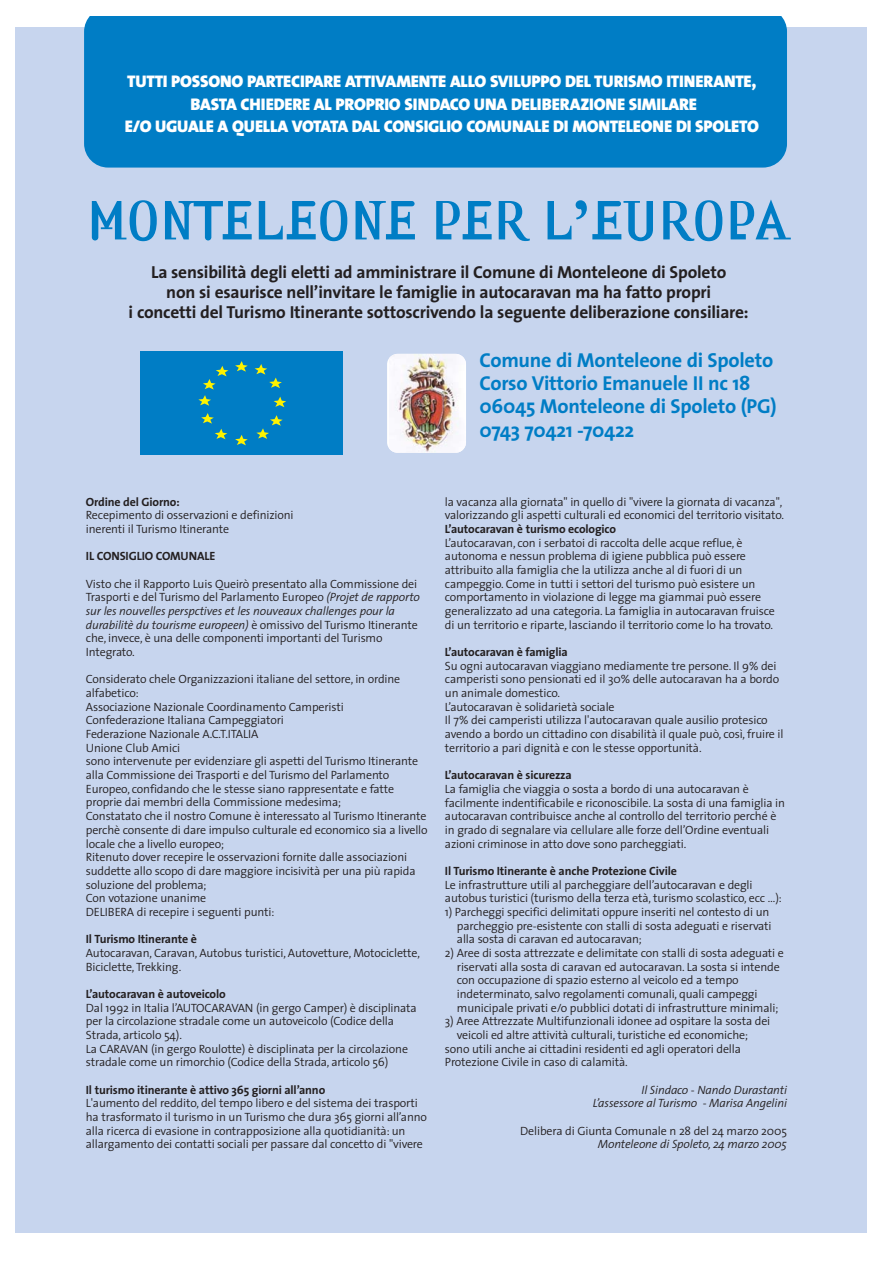
<style>
.page{position:relative;width:893px;height:1263px;background:#fff}
.page>*{position:absolute;margin:0;border:0;box-sizing:border-box;transform-origin:0 0}
.t1{font:300 51.9px "Amplifier";letter-spacing:-.01em;color:#007dc5}
.t2{font:700 20.25px/23.1px "The Sans";letter-spacing:-.015em;color:#007dc5}
.t3{font:700 17.4px/20px "The Sans";letter-spacing:-.01em;color:#231f20;text-align:center}
.t4{font:900 16.95px/22.5px "The Sans";letter-spacing:-.01em;color:#fff;text-align:center}
.t5{font:300 12px/13.6px "The Sans";letter-spacing:-.01em;color:#231f20}
.t6{font:700 12px "The Sans";letter-spacing:-.015em;color:#231f20}
.t7{font:italic 300 12px/13.6px "The Sans";letter-spacing:-.01em;color:#231f20;text-align:right}
.s1{font-style:italic}
</style>
<div class="page">
<div style="left:15px;top:27px;width:852px;height:1206px;background:#c7d5ee"></div>
<div style="left:387px;top:354px;width:79px;height:99px;background:#fff;border-radius:11px"></div>
<img style="left:389px;top:354px;width:76px;height:99px">
<div style="left:84px;top:17px;width:703px;height:151px;background:#007dc5"></div>
<div style="left:140px;top:351px;width:203px;height:104px;background:#007dc5"></div>
<svg style="left:235px;top:361px;width:13px;height:11px"></svg>
<svg style="left:235px;top:435px;width:13px;height:10px"></svg>
<svg style="left:273px;top:397px;width:13px;height:10px"></svg>
<svg style="left:256px;top:415px;width:26px;height:24px"></svg>
<svg style="left:201px;top:413px;width:26px;height:26px"></svg>
<svg style="left:198px;top:366px;width:30px;height:40px"></svg>
<svg style="left:254px;top:364px;width:28px;height:24px"></svg>
<h3 class="t4" style="left:125px;top:71px;width:635px">TUTTI POSSONO PARTECIPARE ATTIVAMENTE ALLO SVILUPPO DEL TURISMO ITINERANTE,<br>BASTA CHIEDERE AL PROPRIO SINDACO UNA DELIBERAZIONE SIMILARE<br>E/O UGUALE A QUELLA VOTATA DAL CONSIGLIO COMUNALE DI MONTELEONE DI SPOLETO</h3>
<h1 class="t1" style="left:86px;top:200px;width:704px">MONTELEONE PER L’EUROPA</h1>
<p class="t3" style="left:129px;top:264px;width:621px">La sensibilità degli eletti ad amministrare il Comune di Monteleone di Spoleto<br>non si esaurisce nell’invitare le famiglie in autocaravan ma ha fatto propri<br>i concetti del Turismo Itinerante sottoscrivendo la seguente deliberazione consiliare:</p>
<h2 class="t2" style="left:479px;top:350px;width:299px">Comune di Monteleone di Spoleto<br>Corso Vittorio Emanuele II nc 18<br>06045 Monteleone di Spoleto (PG)<br>0743 70421 -70422</h2>
<p class="t6" style="left:86px;top:497px;width:95px">Ordine del Giorno:</p>
<p class="t5" style="left:86px;top:510px;width:209px">Recepimento di osservazioni e definizioni inerenti il Turismo Itinerante</p>
<p class="t6" style="left:86px;top:551px;width:131px">IL CONSIGLIO COMUNALE</p>
<p class="t5" style="left:86px;top:578px;width:335px">Visto che il Rapporto Luis Queirò presentato alla Commissione dei Trasporti e del Turismo del Parlamento Europeo <span class="s1">(Projet de rapporto sur les nouvelles perspctives et les nouveaux challenges pour la durabilitè du tourisme europeen)</span> è omissivo del Turismo Itinerante che, invece, è una delle componenti importanti del Turismo Integrato.</p>
<p class="t5" style="left:86px;top:674px;width:343px">Considerato chele Organizzazioni italiane del settore, in ordine alfabetico:<br>Associazione Nazionale Coordinamento Camperisti<br>Confederazione Italiana Campeggiatori<br>Federazione Nazionale A.C.T.ITALIA<br>Unione Club Amici<br>sono intervenute per evidenziare gli aspetti del Turismo Itinerante alla Commissione dei Trasporti e del Turismo del Parlamento Europeo, confidando che le stesse siano rappresentate e fatte proprie dai membri della Commissione medesima;<br>Constatato che il nostro Comune è interessato al Turismo Itinerante perchè consente di dare impulso culturale ed economico sia a livello locale che a livello europeo;<br>Ritenuto dover recepire le osservazioni fornite dalle associazioni suddette allo scopo di dare maggiore incisività per una più rapida soluzione del problema;<br>Con votazione unanime<br>DELIBERA di recepire i seguenti punti:</p>
<p class="t6" style="left:86px;top:934px;width:113px">Il Turismo Itinerante è</p>
<p class="t5" style="left:86px;top:947px;width:335px">Autocaravan, Caravan, Autobus turistici, Autovetture, Motociclette,<br>Biciclette, Trekking.</p>
<p class="t6" style="left:86px;top:989px;width:141px">L’autocaravan è autoveicolo</p>
<p class="t5" style="left:86px;top:1002px;width:332px">Dal 1992 in Italia l’AUTOCARAVAN (in gergo Camper) è disciplinata per la circolazione stradale come un autoveicolo (Codice della Strada, articolo 54).<br>La CARAVAN (in gergo Roulotte) è disciplinata per la circolazione stradale come un rimorchio (Codice della Strada, articolo 56)</p>
<p class="t6" style="left:86px;top:1085px;width:241px">Il turismo itinerante è attivo 365 giorni all’anno</p>
<p class="t5" style="left:86px;top:1098px;width:342px">L'aumento del reddito, del tempo libero e del sistema dei trasporti ha trasformato il turismo in un Turismo che dura 365 giorni all’anno alla ricerca di evasione in contrapposizione alla quotidianità: un allargamento dei contatti sociali per passare dal concetto di "vivere</p>
<p class="t5" style="left:445px;top:496px;width:341px">la vacanza alla giornata" in quello di "vivere la giornata di vacanza", valorizzando gli aspetti culturali ed economici del territorio visitato.</p>
<p class="t6" style="left:445px;top:524px;width:172px">L’autocaravan è turismo ecologico</p>
<p class="t5" style="left:445px;top:537px;width:331px">L’autocaravan, con i serbatoi di raccolta delle acque reflue, è autonoma e nessun problema di igiene pubblica può essere attribuito alla famiglia che la utilizza anche al di fuori di un campeggio. Come in tutti i settori del turismo può esistere un comportamento in violazione di legge ma giammai può essere generalizzato ad una categoria. La famiglia in autocaravan fruisce di un territorio e riparte, lasciando il territorio come lo ha trovato.</p>
<p class="t6" style="left:445px;top:647px;width:124px">L’autocaravan è famiglia</p>
<p class="t5" style="left:445px;top:660px;width:340px">Su ogni autocaravan viaggiano mediamente tre persone. Il 9% dei camperisti sono pensionati ed il 30% delle autocaravan ha a bordo un animale domestico.<br>L’autocaravan è solidarietà sociale<br>Il 7% dei camperisti utilizza l'autocaravan quale ausilio protesico avendo a bordo un cittadino con disabilità il quale può, così, fruire il territorio a pari dignità e con le stesse opportunità.</p>
<p class="t6" style="left:445px;top:770px;width:128px">L’autocaravan è sicurezza</p>
<p class="t5" style="left:445px;top:783px;width:341px">La famiglia che viaggia o sosta a bordo di una autocaravan è facilmente indentificabile e riconoscibile. La sosta di una famiglia in autocaravan contribuisce anche al controllo del territorio perché è in grado di segnalare via cellulare alle forze dell’Ordine eventuali azioni criminose in atto dove sono parcheggiati.</p>
<p class="t6" style="left:445px;top:866px;width:233px">Il Turismo Itinerante è anche Protezione Civile</p>
<p class="t5" style="left:445px;top:879px;width:338px">Le infrastrutture utili al parcheggiare dell’autocaravan e degli autobus turistici (turismo della terza età, turismo scolastico, ecc …):</p>
<p class="t5" style="left:457px;top:906px;width:316px;text-indent:-12px">1) Parcheggi specifici delimitati oppure inseriti nel contesto di un parcheggio pre-esistente con stalli di sosta adeguati e riservati alla sosta di caravan ed autocaravan;</p>
<p class="t5" style="left:457px;top:947px;width:328px;text-indent:-12px">2) Aree di sosta attrezzate e delimitate con stalli di sosta adeguati e riservati alla sosta di caravan ed autocaravan. La sosta si intende con occupazione di spazio esterno al veicolo ed a tempo indeterminato, salvo regolamenti comunali, quali campeggi municipale privati e/o pubblici dotati di infrastrutture minimali;</p>
<p class="t5" style="left:445px;top:1016px;width:327px">3) Aree Attrezzate Multifunzionali idonee ad ospitare la sosta dei</p>
<p class="t5" style="left:457px;top:1029px;width:292px">veicoli ed altre attività culturali, turistiche ed economiche;</p>
<p class="t5" style="left:445px;top:1043px;width:297px">sono utili anche ai cittadini residenti ed agli operatori della</p>
<p class="t5" style="left:445px;top:1057px;width:184px">Protezione Civile in caso di calamità.</p>
<p class="t7" style="left:593px;top:1084px;width:195px">Il Sindaco - Nando Durastanti<br>L’assessore al Turismo - Marisa Angelini</p>
<p class="t5" style="left:520px;top:1125px;width:268px">Delibera di Giunta Comunale n 28 del 24 marzo 2005</p>
<p class="t7" style="left:597px;top:1139px;width:191px">Monteleone di Spoleto, 24 marzo 2005</p>
</div>
